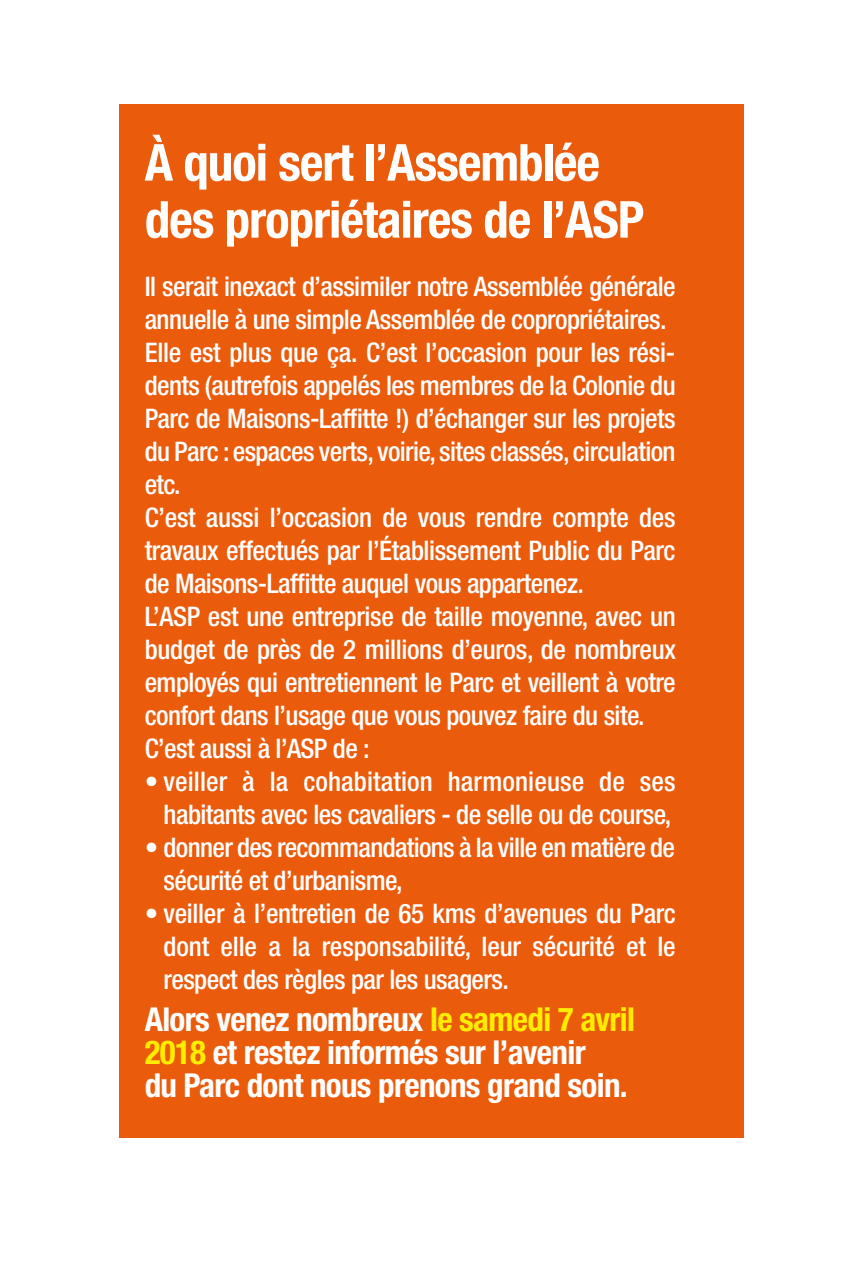
<style>
.page{position:relative;width:851px;height:1276px;background:#fff}
.page>*{position:absolute;margin:0;border:0;box-sizing:border-box;transform-origin:0 0}
.t1{font:700 condensed 51px/57px "Helvetica Neue LT Std";letter-spacing:-.02em;color:#fff}
.t2{font:700 condensed 33px/33px "Helvetica Neue LT Std";letter-spacing:-.02em;color:#fff}
.t3{font:500 condensed 27px/33px "Helvetica Neue LT Std";letter-spacing:-.02em;color:#fff}
.s1{color:#ffed00}
</style>
<div class="page">
<div style="left:119px;top:104px;width:624px;height:1033px;background:#ea5b0b"></div>
<h1 class="t1" style="left:145px;top:133px;width:501px">À quoi sert l’Assemblée des propriétaires de l’ASP</h1>
<p class="t3" style="left:145px;top:270px;width:532px">Il serait inexact d’assimiler notre Assemblée générale annuelle à une simple Assemblée de copropriétaires.<br>Elle est plus que ça. C’est l’occasion pour les rési&shy;dents (autrefois appelés les membres de la Colonie du Parc de Maisons-Laffitte !) d’échanger sur les projets du Parc : espaces verts, voirie, sites classés, circulation etc.<br>C’est aussi l’occasion de vous rendre compte des travaux effectués par l’Établissement Public du Parc de Maisons-Laffitte auquel vous appartenez.<br>L’ASP est une entreprise de taille moyenne, avec un budget de près de 2 millions d’euros, de nombreux employés qui entretiennent le Parc et veillent à votre confort dans l’usage que vous pouvez faire du site.<br>C’est aussi à l’ASP de :</p>
<p class="t3" style="left:145px;top:765px;width:532px;text-align:center">• veiller à la cohabitation harmonieuse de ses habitants avec les cavaliers - de selle ou de course,</p>
<p class="t3" style="left:163px;top:831px;width:513px;text-indent:-19px">• donner des recommandations à la ville en matière de sécurité et d’urbanisme,</p>
<p class="t3" style="left:163px;top:897px;width:513px;text-align:justify;text-indent:-19px">• veiller à l’entretien de 65 kms d’avenues du Parc dont elle a la responsabilité, leur sécurité et le respect des règles par les usagers.</p>
<p class="t2" style="left:145px;top:1002px;width:492px">Alors venez nombreux <span class="s1">le samedi 7 avril<br>2018</span> et restez informés sur l’avenir<br>du Parc dont nous prenons grand soin.</p>
</div>
